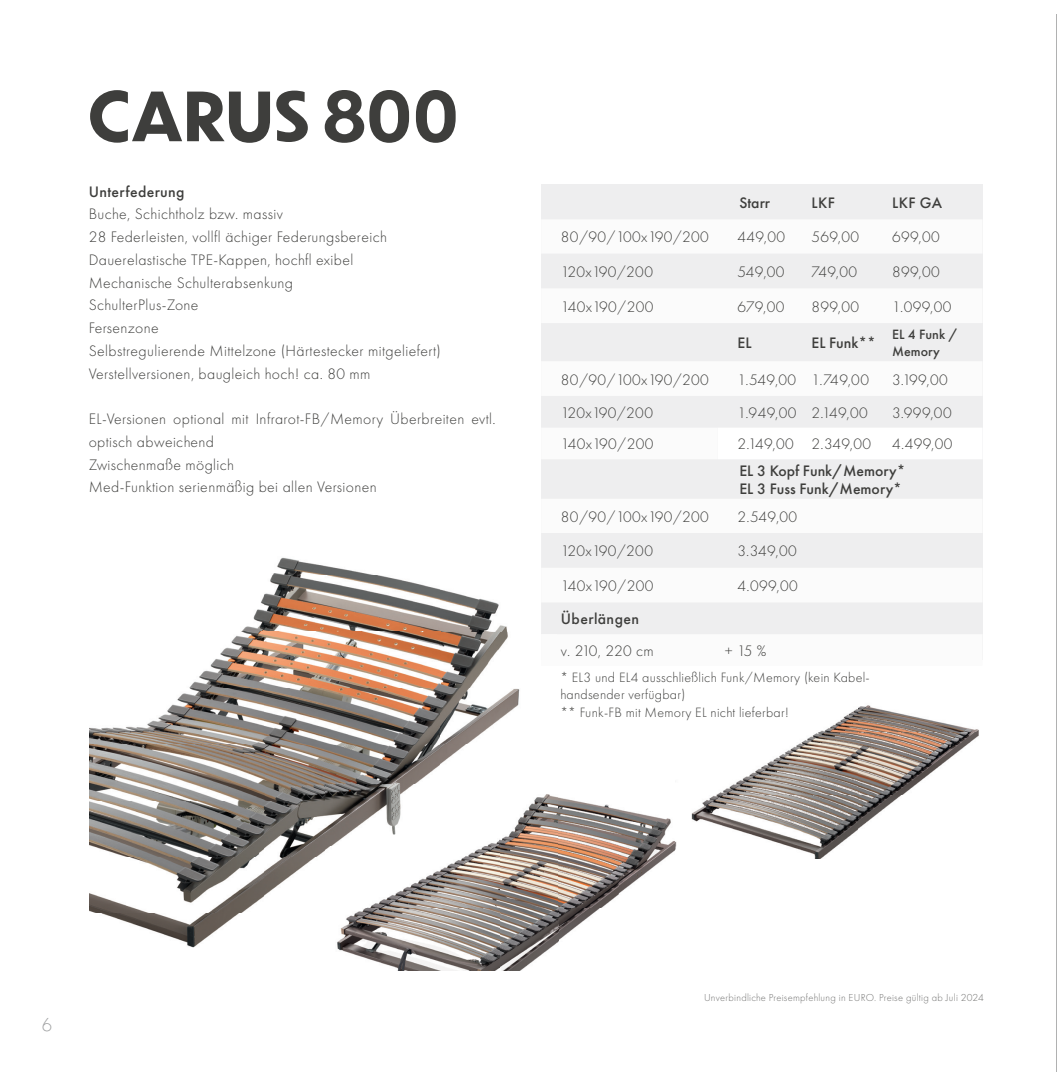
<style>
.page{position:relative;width:1057px;height:1072px;background:#fff}
.page>*{position:absolute;margin:0;border:0;box-sizing:border-box;transform-origin:0 0}
.t1{font:700 66.5px "Dunbar Tall";letter-spacing:.025em;color:#3e3e3c}
.t2{font:300 17.5px "Dunbar Tall";color:#9d9e9f}
.t3{font:300 15.75px/22.8px "Futura PT";letter-spacing:.025em;color:#3e3e3c}
.t4{font:500 15.75px/17.5px "Futura PT";color:#3e3e3c}
.t5{font:500 15.75px "Futura PT";letter-spacing:.025em;color:#3e3e3c}
.t6{font:300 14px/17.5px "Futura PT";letter-spacing:.02em;color:#3e3e3c}
.t7{font:500 14px/17.5px "Futura PT";color:#3e3e3c}
.t8{font:300 10.5px "Futura PT";letter-spacing:.025em;color:#727271}
</style>
<div class="page">
<img style="left:716px;top:705px;width:263px;height:90px">
<img style="left:691px;top:795px;width:211px;height:63px">
<img style="left:557px;top:797px;width:61px;height:111px">
<img style="left:618px;top:809px;width:57px;height:86px">
<img style="left:557px;top:908px;width:43px;height:35px">
<img style="left:675px;top:841px;width:2px;height:9px">
<div style="left:541px;top:185px;width:441px;height:475px;background:#eeeeef"></div>
<div style="left:557px;top:635px;width:425px;height:25px;background:#fbfbfb"></div>
<img style="left:241px;top:557px;width:267px;height:75px">
<img style="left:89px;top:632px;width:431px;height:112px">
<img style="left:89px;top:744px;width:351px;height:57px">
<img style="left:440px;top:744px;width:26px;height:20px">
<img style="left:89px;top:801px;width:236px;height:147px">
<img style="left:325px;top:784px;width:232px;height:186px">
<img style="left:541px;top:634px;width:16px;height:26px">
<svg style="left:541px;top:220px;width:441px;height:239px;fill:#fbfbfb"></svg>
<div style="left:717px;top:427px;width:265px;height:32px;background:#fff"></div>
<svg style="left:541px;top:499px;width:441px;height:103px;fill:#fbfbfb"></svg>
<hr style="left:1056px;top:15px;width:1px;height:1056px;background:#b0b1b1">
<h1 class="t1" style="left:89px;top:67px;width:371px">CARUS 800</h1>
<p class="t5" style="left:89px;top:182px;width:97px">Unterfederung</p>
<p class="t3" style="left:89px;top:203px;width:354px">Buche, Schichtholz bzw. massiv<br>28 Federleisten, vollfl ächiger Federungsbereich Dauerelastische TPE-Kappen, hochfl exibel<br>Mechanische Schulterabsenkung<br>SchulterPlus-Zone<br>Fersenzone<br>Selbstregulierende Mittelzone (Härtestecker mitgeliefert)<br>Verstellversionen, baugleich hoch! ca. 80 mm</p>
<p class="t3" style="left:89px;top:408px;width:408px">EL-Versionen optional mit Infrarot-FB/Memory Überbreiten evtl. optisch abweichend<br>Zwischenmaße möglich<br>Med-Funktion serienmäßig bei allen Versionen</p>
<p class="t4" style="left:739px;top:194px;width:32px">Starr</p>
<p class="t4" style="left:811px;top:194px;width:25px">LKF</p>
<p class="t4" style="left:892px;top:194px;width:52px">LKF GA</p>
<p class="t3" style="left:561px;top:226px;width:149px">80/90/100x190/200</p>
<p class="t3" style="left:737px;top:226px;width:49px">449,00</p>
<p class="t3" style="left:811px;top:226px;width:49px">569,00</p>
<p class="t3" style="left:892px;top:226px;width:49px">699,00</p>
<p class="t3" style="left:561px;top:260px;width:93px">120x190/200</p>
<p class="t3" style="left:737px;top:260px;width:49px">549,00</p>
<p class="t3" style="left:811px;top:260px;width:47px">749,00</p>
<p class="t3" style="left:892px;top:260px;width:49px">899,00</p>
<p class="t3" style="left:561px;top:295px;width:94px">140x190/200</p>
<p class="t3" style="left:737px;top:295px;width:48px">679,00</p>
<p class="t3" style="left:811px;top:295px;width:49px">899,00</p>
<p class="t3" style="left:892px;top:295px;width:61px">1.099,00</p>
<p class="t4" style="left:737px;top:334px;width:16px">EL</p>
<p class="t4" style="left:811px;top:334px;width:66px">EL Funk**</p>
<p class="t7" style="left:892px;top:325px;width:67px">EL 4 Funk /<br>Memory</p>
<p class="t3" style="left:561px;top:368px;width:149px">80/90/100x190/200</p>
<p class="t3" style="left:737px;top:368px;width:133px">1.549,00 1.749,00</p>
<p class="t3" style="left:892px;top:368px;width:57px">3.199,00</p>
<p class="t3" style="left:561px;top:401px;width:93px">120x190/200</p>
<p class="t3" style="left:737px;top:401px;width:132px">1.949,00 2.149,00</p>
<p class="t3" style="left:892px;top:401px;width:61px">3.999,00</p>
<p class="t3" style="left:561px;top:433px;width:94px">140x190/200</p>
<p class="t3" style="left:737px;top:433px;width:135px">2.149,00 2.349,00</p>
<p class="t3" style="left:892px;top:433px;width:62px">4.499,00</p>
<p class="t4" style="left:739px;top:462px;width:168px">EL 3 Kopf Funk/Memory*<br>EL 3 Fuss Funk/Memory*</p>
<p class="t3" style="left:561px;top:505px;width:149px">80/90/100x190/200</p>
<p class="t3" style="left:737px;top:505px;width:61px">2.549,00</p>
<p class="t3" style="left:561px;top:540px;width:93px">120x190/200</p>
<p class="t3" style="left:737px;top:540px;width:61px">3.349,00</p>
<p class="t3" style="left:561px;top:574px;width:94px">140x190/200</p>
<p class="t3" style="left:737px;top:574px;width:62px">4.099,00</p>
<p class="t5" style="left:561px;top:609px;width:80px">Überlängen</p>
<p class="t3" style="left:561px;top:639px;width:94px">v. 210, 220 cm</p>
<p class="t3" style="left:724px;top:639px;width:43px">+ 15 %</p>
<p class="t6" style="left:560px;top:668px;width:311px">* EL3 und EL4 ausschließlich Funk/Memory (kein Kabel&shy;handsender verfügbar)<br>** Funk-FB mit Memory EL nicht lieferbar!</p>
<p class="t2" style="left:42px;top:1012px;width:11px">6</p>
<p class="t8" style="left:704px;top:991px;width:281px">Unverbindliche Preisempfehlung in EURO. Preise gültig ab Juli 2024</p>
</div>
